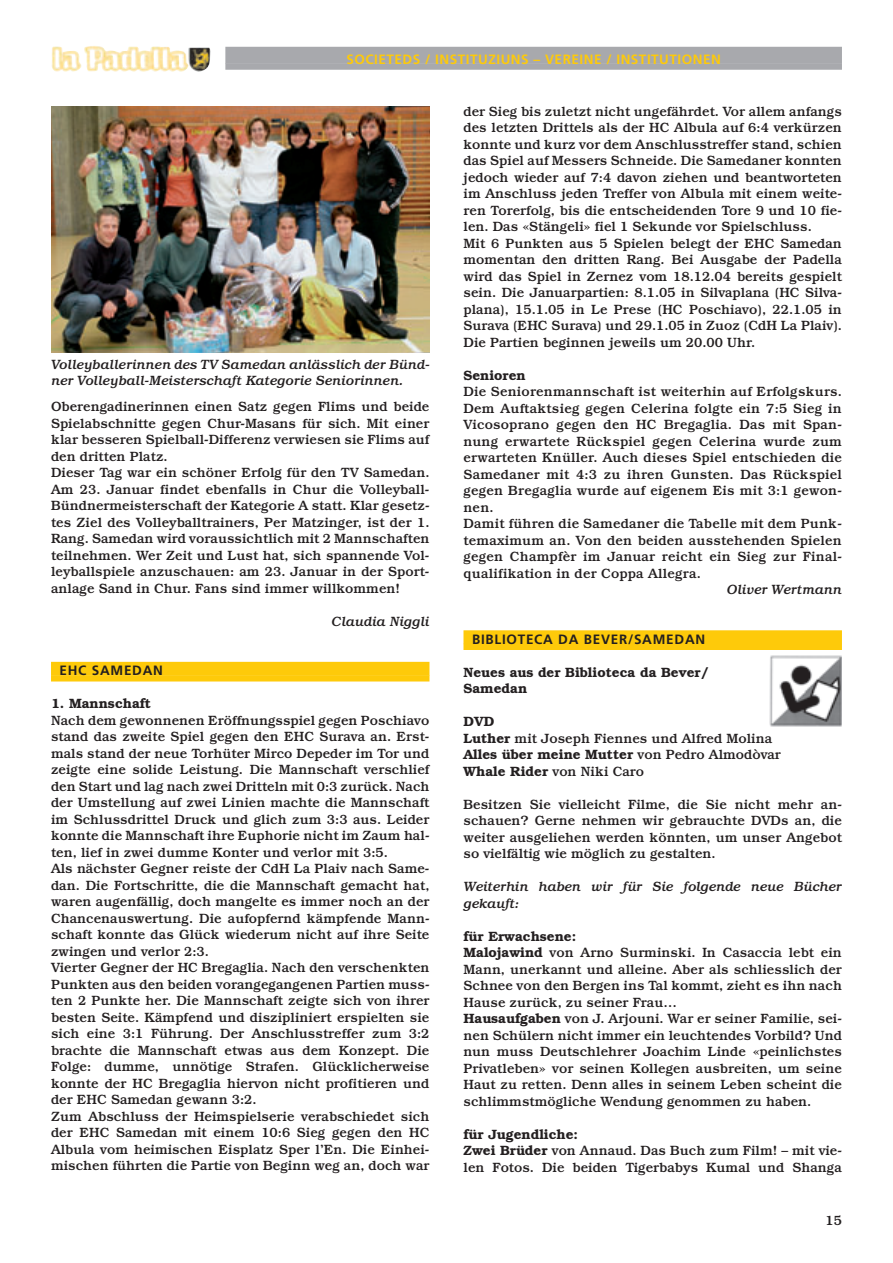
<style>
.page{position:relative;width:893px;height:1263px;background:#fff}
.page>*{position:absolute;margin:0;border:0;box-sizing:border-box;transform-origin:0 0}
.t1{font:500 13.5px/16.5px "Bookman";color:#231f20}
.t2{font:italic 500 13.5px/16.5px "Bookman";color:#231f20}
.t3{font:600 13.5px/16.5px "Bookman";color:#231f20}
.t4{font:700 13.5px "Frutiger";letter-spacing:.04em;color:#feca0a}
.t5{font:700 13.5px "Frutiger";letter-spacing:.055em;color:#231f20}
.s1{font-weight:600}
</style>
<div class="page">
<img style="left:51px;top:46px;width:159px;height:26px">
<div style="left:225px;top:47px;width:617px;height:17px;background:#a8a9ad"></div>
<div style="left:225px;top:63px;width:617px;height:7px;background:#a8a9ad"></div>
<div style="left:51px;top:662px;width:378px;height:14px;background:#feca0a"></div>
<div style="left:51px;top:675px;width:378px;height:6px;background:#feca0a"></div>
<div style="left:463px;top:630px;width:379px;height:14px;background:#feca0a"></div>
<div style="left:463px;top:644px;width:379px;height:6px;background:#feca0a"></div>
<img style="left:51px;top:106px;width:378px;height:247px">
<img style="left:770px;top:655px;width:72px;height:72px">
<p class="t4" style="left:346px;top:53px;width:376px">SOCIETEDS / INSTITUZIUNS – VEREINE / INSTITUTIONEN</p>
<p class="t2" style="left:51px;top:357px;width:380px">Volleyballerinnen des TV Samedan anlässlich der Bünd&shy;ner Volleyball-Meisterschaft Kategorie Seniorinnen.</p>
<p class="t1" style="left:51px;top:400px;width:380px">Oberengadinerinnen einen Satz gegen Flims und beide Spielabschnitte gegen Chur-Masans für sich. Mit einer klar besseren Spielball-Differenz verwiesen sie Flims auf den dritten Platz.<br>Dieser Tag war ein schöner Erfolg für den TV Samedan.<br>Am 23. Januar findet ebenfalls in Chur die Volleyball-Bündnermeisterschaft der Kategorie A statt. Klar gesetz&shy;tes Ziel des Volleyballtrainers, Per Matzinger, ist der 1.<br>Rang. Samedan wird voraussichtlich mit 2 Mannschaften teilnehmen. Wer Zeit und Lust hat, sich spannende Vol&shy;leyballspiele anzuschauen: am 23. Januar in der Sport&shy;anlage Sand in Chur. Fans sind immer willkommen!</p>
<p class="t2" style="left:332px;top:614px;width:99px">Claudia Niggli</p>
<p class="t5" style="left:60px;top:665px;width:105px">EHC SAMEDAN</p>
<p class="t3" style="left:51px;top:697px;width:102px">1. Mannschaft</p>
<p class="t1" style="left:51px;top:713px;width:380px">Nach dem gewonnenen Eröffnungsspiel gegen Poschiavo stand das zweite Spiel gegen den EHC Surava an. Erst&shy;mals stand der neue Torhüter Mirco Depeder im Tor und zeigte eine solide Leistung. Die Mannschaft verschlief den Start und lag nach zwei Dritteln mit 0:3 zurück. Nach der Umstellung auf zwei Linien machte die Mannschaft im Schlussdrittel Druck und glich zum 3:3 aus. Leider konnte die Mannschaft ihre Euphorie nicht im Zaum hal&shy;ten, lief in zwei dumme Konter und verlor mit 3:5.<br>Als nächster Gegner reiste der CdH La Plaiv nach Same&shy;dan. Die Fortschritte, die die Mannschaft gemacht hat, waren augenfällig, doch mangelte es immer noch an der Chancenauswertung. Die aufopfernd kämpfende Mann&shy;schaft konnte das Glück wiederum nicht auf ihre Seite zwingen und verlor 2:3.<br>Vierter Gegner der HC Bregaglia. Nach den verschenkten Punkten aus den beiden vorangegangenen Partien muss&shy;ten 2 Punkte her. Die Mannschaft zeigte sich von ihrer besten Seite. Kämpfend und diszipliniert erspielten sie sich eine 3:1 Führung. Der Anschlusstreffer zum 3:2 brachte die Mannschaft etwas aus dem Konzept. Die Folge: dumme, unnötige Strafen. Glücklicherweise konnte der HC Bregaglia hiervon nicht profitieren und der EHC Samedan gewann 3:2.<br>Zum Abschluss der Heimspielserie verabschiedet sich der EHC Samedan mit einem 10:6 Sieg gegen den HC Albula vom heimischen Eisplatz Sper l’En. Die Einhei&shy;mischen führten die Partie von Beginn weg an, doch war</p>
<p class="t1" style="left:463px;top:104px;width:380px">der Sieg bis zuletzt nicht ungefährdet. Vor allem anfangs des letzten Drittels als der HC Albula auf 6:4 verkürzen konnte und kurz vor dem Anschlusstreffer stand, schien das Spiel auf Messers Schneide. Die Samedaner konnten jedoch wieder auf 7:4 davon ziehen und beantworteten im Anschluss jeden Treffer von Albula mit einem weite&shy;ren Torerfolg, bis die entscheidenden Tore 9 und 10 fie&shy;len. Das «Stängeli» fiel 1 Sekunde vor Spielschluss.<br>Mit 6 Punkten aus 5 Spielen belegt der EHC Samedan momentan den dritten Rang. Bei Ausgabe der Padella wird das Spiel in Zernez vom 18.12.04 bereits gespielt sein. Die Januarpartien: 8.1.05 in Silvaplana (HC Silva&shy;plana), 15.1.05 in Le Prese (HC Poschiavo), 22.1.05 in Surava (EHC Surava) und 29.1.05 in Zuoz (CdH La Plaiv).<br>Die Partien beginnen jeweils um 20.00 Uhr.</p>
<p class="t3" style="left:463px;top:368px;width:64px">Senioren</p>
<p class="t1" style="left:463px;top:385px;width:380px">Die Seniorenmannschaft ist weiterhin auf Erfolgskurs.<br>Dem Auftaktsieg gegen Celerina folgte ein 7:5 Sieg in Vicosoprano gegen den HC Bregaglia. Das mit Span&shy;nung erwartete Rückspiel gegen Celerina wurde zum erwarteten Knüller. Auch dieses Spiel entschieden die Samedaner mit 4:3 zu ihren Gunsten. Das Rückspiel gegen Bregaglia wurde auf eigenem Eis mit 3:1 gewon&shy;nen.<br>Damit führen die Samedaner die Tabelle mit dem Punk&shy;temaximum an. Von den beiden ausstehenden Spielen gegen Champfèr im Januar reicht ein Sieg zur Final&shy;qualifikation in der Coppa Allegra.</p>
<p class="t2" style="left:727px;top:583px;width:117px">Oliver Wertmann</p>
<p class="t5" style="left:472px;top:634px;width:235px">BIBLIOTECA DA BEVER/SAMEDAN</p>
<p class="t3" style="left:463px;top:665px;width:247px">Neues aus der Biblioteca da Bever/<br>Samedan</p>
<p class="t1" style="left:463px;top:715px;width:319px"><span class="s1">DVD<br>Luther</span> mit Joseph Fiennes und Alfred Molina<br><span class="s1">Alles über meine Mutter</span> von Pedro Almodòvar<br><span class="s1">Whale Rider</span> von Niki Caro</p>
<p class="t1" style="left:463px;top:797px;width:380px;text-align:justify">Besitzen Sie vielleicht Filme, die Sie nicht mehr an&shy;schauen? Gerne nehmen wir gebrauchte DVDs an, die weiter ausgeliehen werden könnten, um unser Angebot so vielfältig wie möglich zu gestalten.</p>
<p class="t2" style="left:463px;top:880px;width:380px">Weiterhin haben wir für Sie folgende neue Bücher gekauft:</p>
<p class="t1" style="left:463px;top:929px;width:380px"><span class="s1">für Erwachsene:<br>Malojawind</span> von Arno Surminski. In Casaccia lebt ein Mann, unerkannt und alleine. Aber als schliesslich der Schnee von den Bergen ins Tal kommt, zieht es ihn nach Hause zurück, zu seiner Frau…<br><span class="s1">Hausaufgaben</span> von J. Arjouni. War er seiner Familie, sei&shy;nen Schülern nicht immer ein leuchtendes Vorbild? Und nun muss Deutschlehrer Joachim Linde «peinlichstes Privatleben» vor seinen Kollegen ausbreiten, um seine Haut zu retten. Denn alles in seinem Leben scheint die schlimmstmögliche Wendung genommen zu haben.</p>
<p class="t1" style="left:463px;top:1127px;width:380px"><span class="s1">für Jugendliche:<br>Zwei Brüder</span> von Annaud. Das Buch zum Film! – mit vie&shy;len Fotos. Die beiden Tigerbabys Kumal und Shanga</p>
<p class="t1" style="left:825px;top:1213px;width:18px">15</p>
</div>
